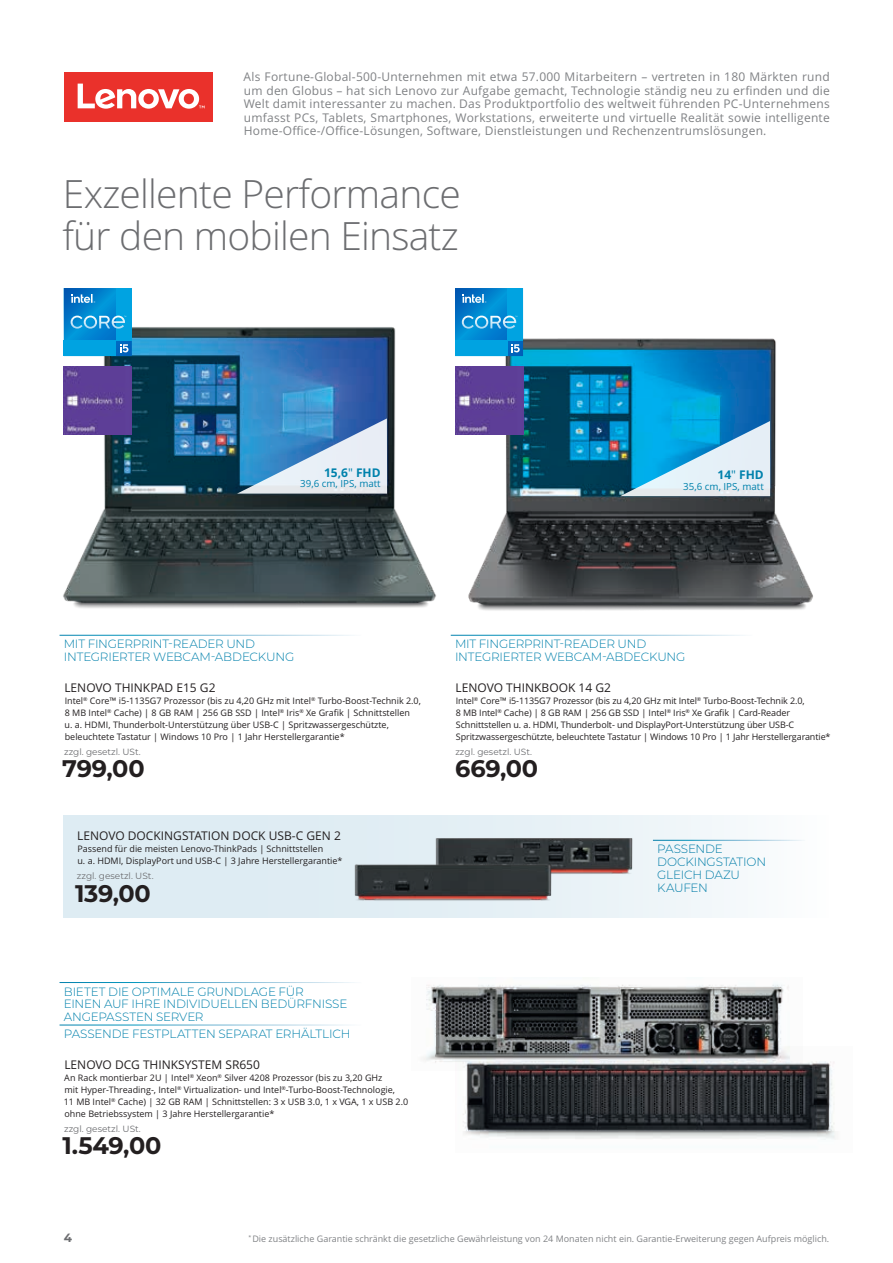
<style>
.page{position:relative;width:893px;height:1263px;background:#fff}
.page>*{position:absolute;margin:0;border:0;box-sizing:border-box;transform-origin:0 0}
.t1{font:300 39px/42px "Open Sans";letter-spacing:-.02em;color:#6c6d70}
.t2{font:700 24px "Montserrat";letter-spacing:-.01em;color:#231f20}
.t3{font:12px/13.5px "Open Sans";letter-spacing:.02em;color:#808285;text-align:justify}
.t4{font:300 12px/12.8px "Montserrat";letter-spacing:-.015em;color:#0081ac}
.t5{font:12px "Open Sans";color:#231f20}
.t6{font:700 12px "Open Sans";color:#0081ac}
.t7{font:700 12px "Montserrat";color:#6c6d70}
.t8{font:9.75px "Open Sans";color:#0081ac}
.t9{font:9px/12px "Open Sans";color:#231f20}
.t10{font:9px "Open Sans";color:#808285}
.t11{font:9px "Montserrat";color:#6c6d70}
.s1{font-weight:400}
</style>
<div class="page">
<img style="left:470px;top:312px;width:343px;height:299px">
<img style="left:63px;top:299px;width:407px;height:309px">
<div style="left:64px;top:72px;width:148px;height:50px;background:#ea312b"></div>
<svg style="left:78px;top:84px;width:127px;height:25px"></svg>
<svg style="left:237px;top:418px;width:150px;height:76px;background:#8ab7d8"></svg>
<svg style="left:620px;top:421px;width:150px;height:75px;background:#72c2e1"></svg>
<img style="left:64px;top:367px;width:68px;height:68px">
<svg style="left:64px;top:288px;width:68px;height:68px;background:#1395d7"></svg>
<img style="left:455px;top:367px;width:68px;height:68px">
<svg style="left:455px;top:288px;width:68px;height:68px;background:#1395d7"></svg>
<svg style="left:64px;top:815px;width:730px;height:102px;fill:#dfecf3"></svg>
<img style="left:419px;top:815px;width:228px;height:98px">
<img style="left:338px;top:857px;width:228px;height:61px">
<hr style="left:653px;top:840px;width:152px;height:1px;background:#fff">
<img style="left:423px;top:984px;width:366px;height:79px">
<img style="left:456px;top:1046px;width:379px;height:94px">
<p class="t3" style="left:244px;top:70px;width:588px">Als Fortune-Global-500-Unternehmen mit etwa 57.000 Mitarbeitern – vertreten in 180 Märkten rund um den Globus – hat sich Lenovo zur Aufgabe gemacht, Technologie ständig neu zu erfinden und die Welt damit interessanter zu machen. Das Produktportfolio des weltweit führenden PC-Unternehmens umfasst PCs, Tablets, Smartphones, Workstations, erweiterte und virtuelle Realität sowie intelligente Home-Office-/Office-Lösungen, Software, Dienstleistungen und Rechenzentrumslösungen.</p>
<h1 class="t1" style="left:62px;top:172px;width:400px">Exzellente Performance für den mobilen Einsatz</h1>
<h3 class="t6" style="left:324px;top:464px;width:58px">15,6<span class="s1">"</span> FHD</h3>
<p class="t8" style="left:300px;top:477px;width:82px">39,6 cm, IPS, matt</p>
<h3 class="t6" style="left:717px;top:466px;width:48px">14<span class="s1">"</span> FHD</h3>
<p class="t8" style="left:683px;top:480px;width:82px">35,6 cm, IPS, matt</p>
<h3 class="t4" style="left:64px;top:637px;width:232px">MIT FINGERPRINT-READER UND<br>INTEGRIERTER WEBCAM-ABDECKUNG</h3>
<h3 class="t5" style="left:64px;top:679px;width:153px">LENOVO THINKPAD E15 G2</h3>
<p class="t9" style="left:65px;top:694px;width:358px">Intel<sup>®</sup> Core™ i5-1135G7 Prozessor (bis zu 4,20 GHz mit Intel<sup>®</sup> Turbo-Boost-Technik 2.0, 8 MB Intel<sup>®</sup> Cache) | 8 GB RAM | 256 GB SSD | Intel<sup>®</sup> Iris<sup>®</sup> Xe Grafik | Schnittstellen<br>u. a. HDMI, Thunderbolt-Unterstützung über USB-C | Spritzwassergeschützte, beleuchtete Tastatur | Windows 10 Pro | 1 Jahr Herstellergarantie*</p>
<p class="t11" style="left:64px;top:745px;width:78px">zzgl. gesetzl. USt.</p>
<h2 class="t2" style="left:62px;top:751px;width:84px">799,00</h2>
<h3 class="t5" style="left:77px;top:827px;width:265px">LENOVO DOCKINGSTATION DOCK USB-C GEN 2</h3>
<p class="t9" style="left:77px;top:842px;width:267px">Passend für die meisten Lenovo-ThinkPads | Schnittstellen<br>u. a. HDMI, DisplayPort und USB-C | 3 Jahre Herstellergarantie*</p>
<p class="t11" style="left:77px;top:870px;width:78px">zzgl. gesetzl. USt.</p>
<h2 class="t2" style="left:75px;top:876px;width:77px">139,00</h2>
<h3 class="t4" style="left:64px;top:985px;width:285px">BIETET DIE OPTIMALE GRUNDLAGE FÜR<br>EINEN AUF IHRE INDIVIDUELLEN BEDÜRFNISSE<br>ANGEPASSTEN SERVER</h3>
<h3 class="t4" style="left:64px;top:1027px;width:288px">PASSENDE FESTPLATTEN SEPARAT ERHÄLTLICH</h3>
<h3 class="t5" style="left:64px;top:1056px;width:197px">LENOVO DCG THINKSYSTEM SR650</h3>
<p class="t9" style="left:64px;top:1071px;width:346px">An Rack montierbar 2U | Intel<sup>®</sup> Xeon<sup>®</sup> Silver 4208 Prozessor (bis zu 3,20 GHz<br>mit Hyper-Threading-, Intel<sup>®</sup> Virtualization- und Intel<sup>®</sup>-Turbo-Boost-Technologie,<br>11 MB Intel<sup>®</sup> Cache) | 32 GB RAM | Schnittstellen: 3 x USB 3.0, 1 x VGA, 1 x USB 2.0 ohne Betriebssystem | 3 Jahre Herstellergarantie*</p>
<p class="t11" style="left:64px;top:1122px;width:78px">zzgl. gesetzl. USt.</p>
<h2 class="t2" style="left:62px;top:1128px;width:100px">1.549,00</h2>
<h3 class="t4" style="left:455px;top:637px;width:232px">MIT FINGERPRINT-READER UND<br>INTEGRIERTER WEBCAM-ABDECKUNG</h3>
<h3 class="t5" style="left:456px;top:679px;width:157px">LENOVO THINKBOOK 14 G2</h3>
<p class="t9" style="left:456px;top:694px;width:376px">Intel<sup>®</sup> Core™ i5-1135G7 Prozessor (bis zu 4,20 GHz mit Intel<sup>®</sup> Turbo-Boost-Technik 2.0,<br>8 MB Intel<sup>®</sup> Cache) | 8 GB RAM | 256 GB SSD | Intel<sup>®</sup> Iris<sup>®</sup> Xe Grafik | Card-Reader Schnittstellen u. a. HDMI, Thunderbolt- und DisplayPort-Unterstützung über USB-C Spritzwassergeschützte, beleuchtete Tastatur | Windows 10 Pro | 1 Jahr Herstellergarantie*</p>
<p class="t11" style="left:455px;top:745px;width:78px">zzgl. gesetzl. USt.</p>
<h2 class="t2" style="left:455px;top:751px;width:84px">669,00</h2>
<h3 class="t4" style="left:657px;top:842px;width:111px">PASSENDE<br>DOCKINGSTATION<br>GLEICH DAZU<br>KAUFEN</h3>
<h3 class="t7" style="left:64px;top:1229px;width:10px">4</h3>
<p class="t10" style="left:248px;top:1232px;width:582px"><sup>*</sup> Die zusätzliche Garantie schränkt die gesetzliche Gewährleistung von 24 Monaten nicht ein. Garantie-Erweiterung gegen Aufpreis möglich.</p>
</div>
